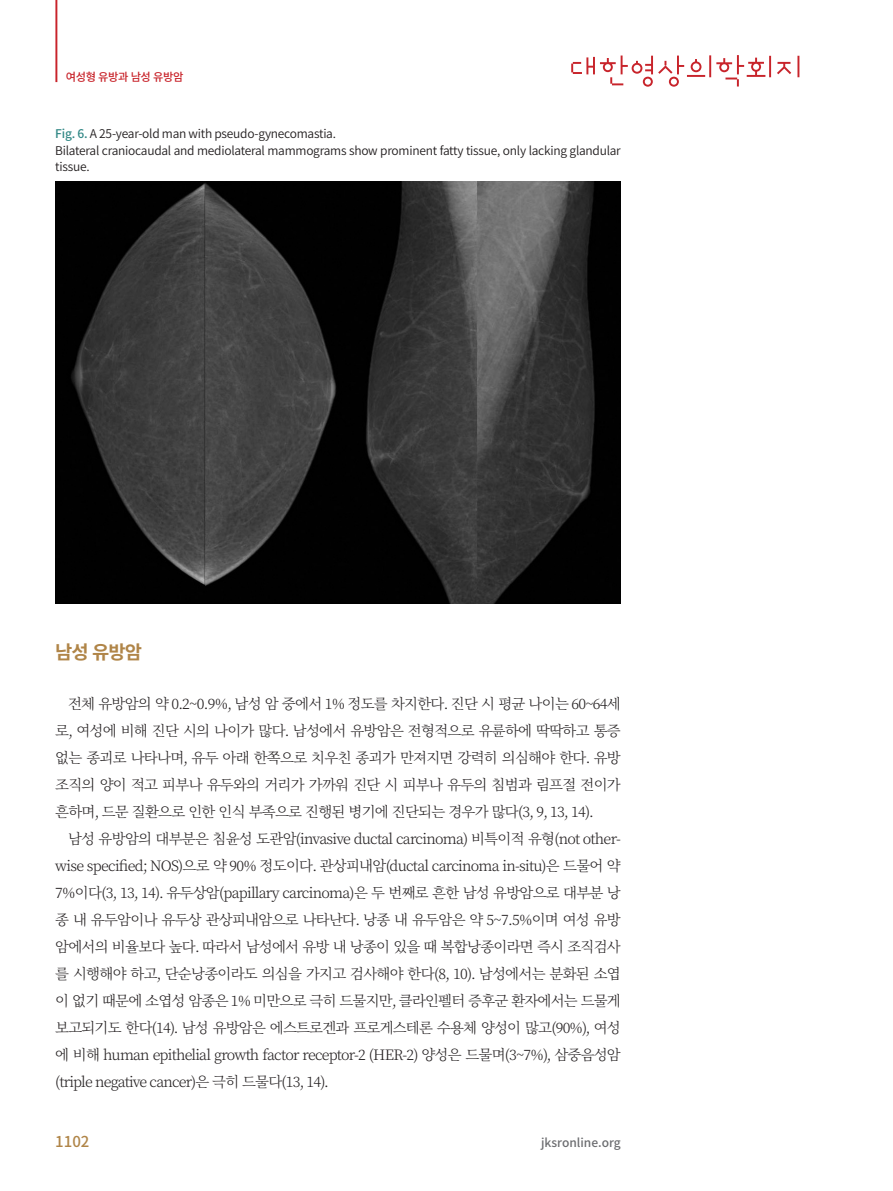
<style>
.page{position:relative;width:893px;height:1191px;background:#fff}
.page>*{position:absolute;margin:0;border:0;box-sizing:border-box;transform-origin:0 0}
.t1{font:700 18.75px "Noto Sans CJ Kkr";color:#b08548}
.t2{font:500 15px "Noto Sans CJ Kkr";color:#b08548}
.t3{font:300 14.4px/27px "Noto Serif CJ Kkr";letter-spacing:-.05em;color:#231f20;text-align:justify}
.t4{font:600 12px/16.5px "Noto Sans CJ Kkr";letter-spacing:-.02em;color:#231f20}
.t5{font:500 12px "Noto Sans CJ Kkr";color:#6c6d70}
.t6{font:500 11.25px "Noto Sans CJ Kkr";letter-spacing:-.04em;color:#c8242b}
.s1{font-weight:500;color:#328886}
</style>
<div class="page">
<hr style="left:55px;top:0;width:2px;height:82px;background:#c8242b">
<svg style="left:571px;top:55px;width:228px;height:32px"></svg>
<img style="left:55px;top:181px;width:566px;height:422px">
<p class="t6" style="left:66px;top:70px;width:119px">여성형 유방과 남성 유방암</p>
<p class="t4" style="left:55px;top:126px;width:567px"><span class="s1">Fig. 6.</span> A 25-year-old man with pseudo-gynecomastia.<br>Bilateral craniocaudal and mediolateral mammograms show prominent fatty tissue, only lacking glandular tissue.</p>
<h1 class="t1" style="left:55px;top:641px;width:88px">남성 유방암</h1>
<p class="t3" style="left:55px;top:690px;width:567px;text-indent:13px">전체 유방암의 약 0.2~0.9%, 남성 암 중에서 1% 정도를 차지한다. 진단 시 평균 나이는 60~64세 로, 여성에 비해 진단 시의 나이가 많다. 남성에서 유방암은 전형적으로 유륜하에 딱딱하고 통증 없는 종괴로 나타나며, 유두 아래 한쪽으로 치우친 종괴가 만져지면 강력히 의심해야 한다. 유방 조직의 양이 적고 피부나 유두와의 거리가 가까워 진단 시 피부나 유두의 침범과 림프절 전이가 흔하며, 드문 질환으로 인한 인식 부족으로 진행된 병기에 진단되는 경우가 많다(3, 9, 13, 14).</p>
<p class="t3" style="left:55px;top:825px;width:567px;text-indent:13px">남성 유방암의 대부분은 침윤성 도관암(invasive ductal carcinoma) 비특이적 유형(not other&shy;wise specified; NOS)으로 약 90% 정도이다. 관상피내암(ductal carcinoma in-situ)은 드물어 약 7%이다(3, 13, 14). 유두상암(papillary carcinoma)은 두 번째로 흔한 남성 유방암으로 대부분 낭 종 내 유두암이나 유두상 관상피내암으로 나타난다. 낭종 내 유두암은 약 5~7.5%이며 여성 유방 암에서의 비율보다 높다. 따라서 남성에서 유방 내 낭종이 있을 때 복합낭종이라면 즉시 조직검사 를 시행해야 하고, 단순낭종이라도 의심을 가지고 검사해야 한다(8, 10). 남성에서는 분화된 소엽 이 없기 때문에 소엽성 암종은 1% 미만으로 극히 드물지만, 클라인펠터 증후군 환자에서는 드물게 보고되기도 한다(14). 남성 유방암은 에스트로겐과 프로게스테론 수용체 양성이 많고(90%), 여성 에 비해 human epithelial growth factor receptor-2 (HER-2) 양성은 드물며(3~7%), 삼중음성암 (triple negative cancer)은 극히 드물다(13, 14).</p>
<p class="t2" style="left:55px;top:1132px;width:36px">1102</p>
<p class="t5" style="left:541px;top:1135px;width:81px">jksronline.org</p>
</div>
